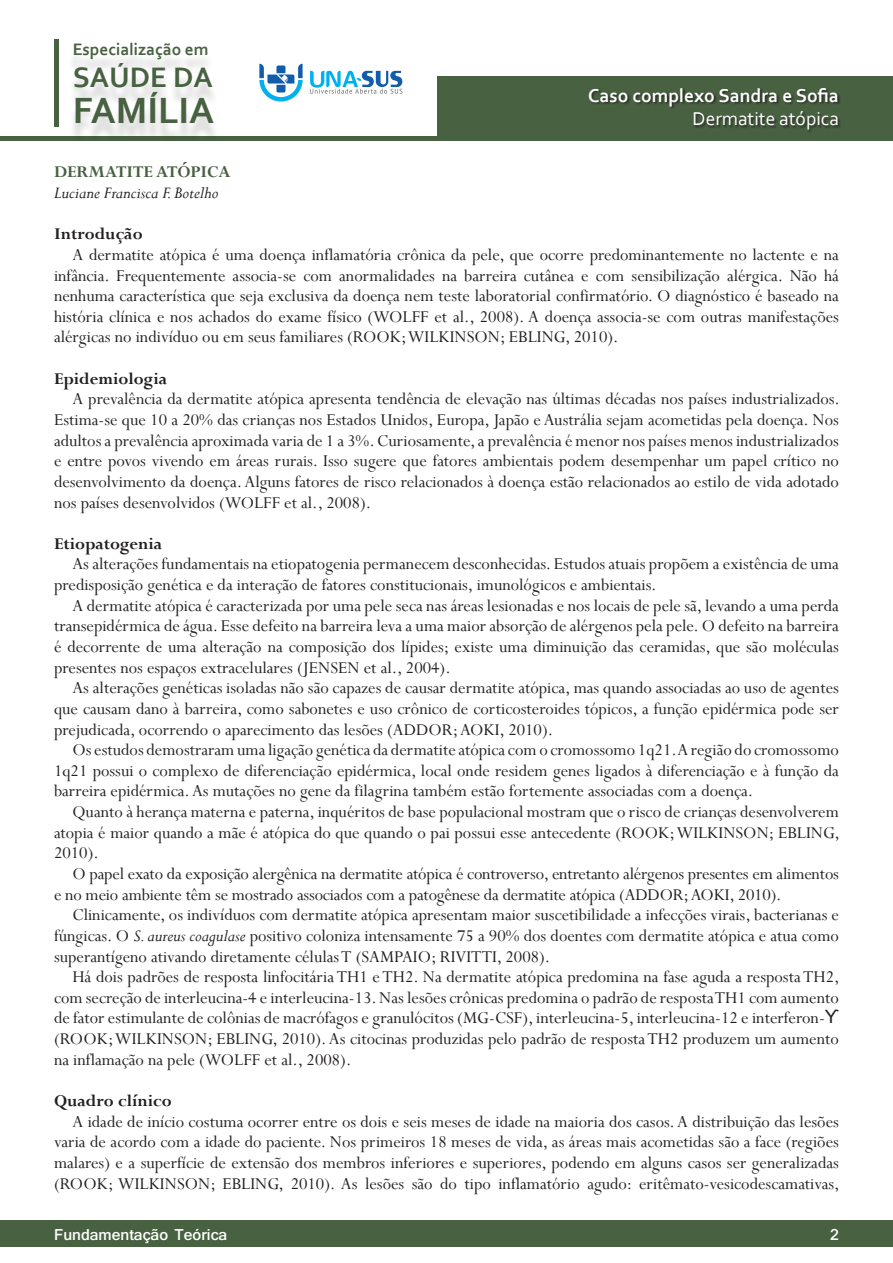
<style>
.page{position:relative;width:893px;height:1263px;background:#fff}
.page>*{position:absolute;margin:0;border:0;box-sizing:border-box;transform-origin:0 0}
.Título_da_folha{font:700 38.25px "Corbel";color:#486141}
.Título_da_folha-2{font:700 29.55px "Corbel";color:#486141}
.Cabeçalho_interno{font:700 19.5px "Corbel";color:#fff}
.Cabeçalho_interno-2{font:19.5px "Corbel";color:#fff}
.Paragrafo_basico{font:18.3px/20.7px "Perpetua";color:#231f20;text-align:justify}
.Sub-Paragrafo_bold{font:700 18.3px "Perpetua";color:#231f20}
.Autor{font:italic 18.3px "Perpetua";color:#231f20}
.Paragrafo_bold{font:700 18.3px "Perpetua";color:#486141}
.Título_da_folha-3{font:700 17.4px "Corbel";color:#486141}
.rodape_UNA-SUS{font:700 16.5px "Shruti";color:#fff}
.s1{font-style:italic}
.s2{font-family:"Arial"}
</style>
<div class="page">
<div style="left:0;top:1220px;width:893px;height:27px;background:#486141"></div>
<hr style="left:0;top:136px;width:893px;height:4px;background:#486141">
<div style="left:438px;top:77px;width:455px;height:63px;background:#486141"></div>
<div style="left:589px;top:88px;width:252px;height:45px;background:#231f20;opacity:.75"></div>
<div style="left:54px;top:39px;width:5px;height:87px;background:#486141"></div>
<div style="left:67px;top:49px;width:153px;height:94px;background:#231f20;opacity:.2"></div>
<svg style="left:259px;top:64px;width:44px;height:38px"></svg>
<svg style="left:310px;top:71px;width:92px;height:23px"></svg>
<p class="Título_da_folha-3" style="left:73px;top:38px;width:137px">Especialização em</p>
<p class="Título_da_folha-2" style="left:73px;top:58px;width:142px">SAÚDE DA</p>
<p class="Título_da_folha" style="left:73px;top:87px;width:143px">FAMÍLIA</p>
<p class="Paragrafo_bold" style="left:54px;top:161px;width:178px">DERMATITE ATÓPICA</p>
<p class="Autor" style="left:54px;top:181px;width:166px">Luciane Francisca F. Botelho</p>
<p class="Sub-Paragrafo_bold" style="left:54px;top:222px;width:90px">Introdução</p>
<p class="Paragrafo_basico" style="left:54px;top:244px;width:786px;text-indent:18px">A dermatite atópica é uma doença inflamatória crônica da pele, que ocorre predominantemente no lactente e na infância. Frequentemente associa-se com anormalidades na barreira cutânea e com sensibilização alérgica. Não há nenhuma característica que seja exclusiva da doença nem teste laboratorial confirmatório. O diagnóstico é baseado na história clínica e nos achados do exame físico (WOLFF et al., 2008). A doença associa-se com outras manifestações alérgicas no indivíduo ou em seus familiares (ROOK; WILKINSON; EBLING, 2010).</p>
<p class="Sub-Paragrafo_bold" style="left:54px;top:367px;width:115px">Epidemiologia</p>
<p class="Paragrafo_basico" style="left:54px;top:388px;width:787px;text-indent:18px">A prevalência da dermatite atópica apresenta tendência de elevação nas últimas décadas nos países industrializados.<br>Estima-se que 10 a 20% das crianças nos Estados Unidos, Europa, Japão e Austrália sejam acometidas pela doença. Nos adultos a prevalência aproximada varia de 1 a 3%. Curiosamente, a prevalência é menor nos países menos industrializados e entre povos vivendo em áreas rurais. Isso sugere que fatores ambientais podem desempenhar um papel crítico no desenvolvimento da doença. Alguns fatores de risco relacionados à doença estão relacionados ao estilo de vida adotado nos países desenvolvidos (WOLFF et al., 2008).</p>
<p class="Sub-Paragrafo_bold" style="left:54px;top:532px;width:110px">Etiopatogenia</p>
<p class="Paragrafo_basico" style="left:54px;top:553px;width:786px;text-indent:18px">As alterações fundamentais na etiopatogenia permanecem desconhecidas. Estudos atuais propõem a existência de uma predisposição genética e da interação de fatores constitucionais, imunológicos e ambientais.</p>
<p class="Paragrafo_basico" style="left:54px;top:595px;width:786px;text-indent:18px">A dermatite atópica é caracterizada por uma pele seca nas áreas lesionadas e nos locais de pele sã, levando a uma perda transepidérmica de água. Esse defeito na barreira leva a uma maior absorção de alérgenos pela pele. O defeito na barreira é decorrente de uma alteração na composição dos lípides; existe uma diminuição das ceramidas, que são moléculas presentes nos espaços extracelulares (JENSEN et al., 2004).</p>
<p class="Paragrafo_basico" style="left:54px;top:677px;width:786px;text-indent:18px">As alterações genéticas isoladas não são capazes de causar dermatite atópica, mas quando associadas ao uso de agentes que causam dano à barreira, como sabonetes e uso crônico de corticosteroides tópicos, a função epidérmica pode ser prejudicada, ocorrendo o aparecimento das lesões (ADDOR; AOKI, 2010).</p>
<p class="Paragrafo_basico" style="left:54px;top:739px;width:786px;text-indent:18px">Os estudos demostraram uma ligação genética da dermatite atópica com o cromossomo 1q21. A região do cromossomo 1q21 possui o complexo de diferenciação epidérmica, local onde residem genes ligados à diferenciação e à função da barreira epidérmica. As mutações no gene da filagrina também estão fortemente associadas com a doença.</p>
<p class="Paragrafo_basico" style="left:54px;top:801px;width:787px;text-indent:18px">Quanto à herança materna e paterna, inquéritos de base populacional mostram que o risco de crianças desenvolverem atopia é maior quando a mãe é atópica do que quando o pai possui esse antecedente (ROOK; WILKINSON; EBLING, 2010).</p>
<p class="Paragrafo_basico" style="left:54px;top:863px;width:786px;text-indent:18px">O papel exato da exposição alergênica na dermatite atópica é controverso, entretanto alérgenos presentes em alimentos e no meio ambiente têm se mostrado associados com a patogênese da dermatite atópica (ADDOR; AOKI, 2010).</p>
<p class="Paragrafo_basico" style="left:54px;top:904px;width:786px;text-indent:18px">Clinicamente, os indivíduos com dermatite atópica apresentam maior suscetibilidade a infecções virais, bacterianas e fúngicas. O <span class="s1">S. aureus coagulase</span> positivo coloniza intensamente 75 a 90% dos doentes com dermatite atópica e atua como superantígeno ativando diretamente células T (SAMPAIO; RIVITTI, 2008).</p>
<p class="Paragrafo_basico" style="left:54px;top:966px;width:787px;text-indent:18px">Há dois padrões de resposta linfocitária TH1 e TH2. Na dermatite atópica predomina na fase aguda a resposta TH2, com secreção de interleucina-4 e interleucina-13. Nas lesões crônicas predomina o padrão de resposta TH1 com aumento de fator estimulante de colônias de macrófagos e granulócitos (MG-CSF), interleucina-5, interleucina-12 e interferon-<span class="s2">ϒ </span>(ROOK; WILKINSON; EBLING, 2010). As citocinas produzidas pelo padrão de resposta TH2 produzem um aumento na inflamação na pele (WOLFF et al., 2008).</p>
<p class="Sub-Paragrafo_bold" style="left:54px;top:1089px;width:119px">Quadro clínico</p>
<p class="Paragrafo_basico" style="left:54px;top:1111px;width:787px;text-indent:18px">A idade de início costuma ocorrer entre os dois e seis meses de idade na maioria dos casos. A distribuição das lesões varia de acordo com a idade do paciente. Nos primeiros 18 meses de vida, as áreas mais acometidas são a face (regiões malares) e a superfície de extensão dos membros inferiores e superiores, podendo em alguns casos ser generalizadas (ROOK; WILKINSON; EBLING, 2010). As lesões são do tipo inflamatório agudo: eritêmato-vesicodescamativas,</p>
<p class="Cabeçalho_interno" style="left:588px;top:84px;width:252px">Caso complexo Sandra e Sofia</p>
<p class="Cabeçalho_interno-2" style="left:693px;top:107px;width:148px">Dermatite atópica</p>
<p class="rodape_UNA-SUS" style="left:54px;top:1225px;width:175px">Fundamentação Teórica</p>
<p class="rodape_UNA-SUS" style="left:830px;top:1225px;width:10px">2</p>
</div>
